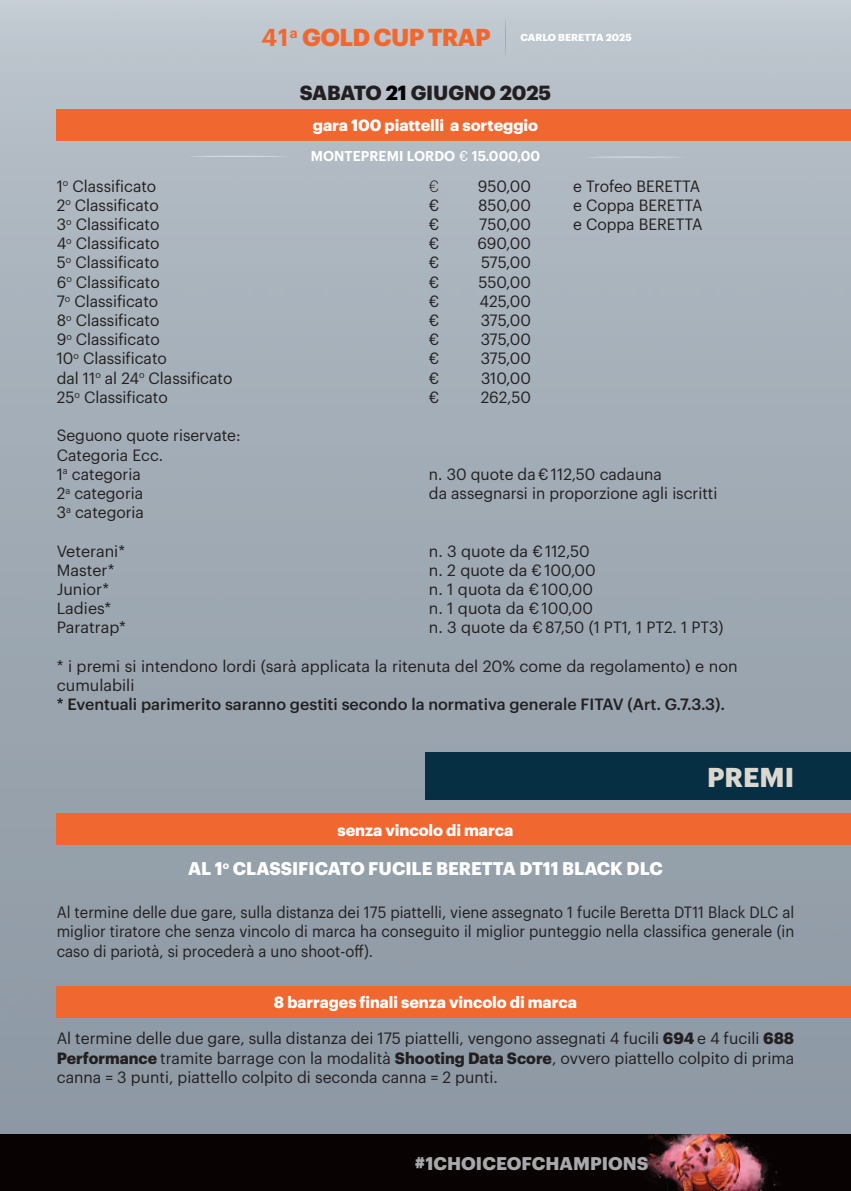
<style>
.page{position:relative;width:851px;height:1191px;background:#fff}
.page>*{position:absolute;margin:0;border:0;box-sizing:border-box;transform-origin:0 0}
.t1{font:700 26.8px "Graphik";color:#dad8cf}
.t2{font:700 24px "Graphik";letter-spacing:-.03em;color:#f0682f}
.t3{font:700 20px "Graphik";letter-spacing:-.005em;color:#231f20}
.t4{font:700 18px "Graphik";color:#fff}
.t5{font:700 18px "Graphik";color:#a8a9ad}
.t6{font:16px/19.2px "Graphik";color:#231f20}
.t7{font:16px/19.2px "Graphik";color:#231f20;text-align:justify;scale:.93 1}
.t8{font:700 16px "Graphik";letter-spacing:-.005em;color:#fff}
.t9{font:500 16px "Graphik";color:#231f20}
.t10{font:300 16px "Graphik";color:#231f20}
.t11{font:600 14px "Graphik";letter-spacing:.005em;color:#fff}
.t12{font:700 10px "Graphik";letter-spacing:.005em;color:#fff}
.s1{font-weight:600}
.s2{color:#000001}
.s3{font-weight:400}
.s4{font-weight:700}
</style>
<div class="page">
<img style="left:0;top:0;width:850px;height:1134px">
<div style="left:0;top:1134px;width:850px;height:57px;background:#080302"></div>
<div style="left:57px;top:109px;width:793px;height:31px;background:#f0682f"></div>
<div style="left:57px;top:813px;width:793px;height:31px;background:#f0682f"></div>
<div style="left:57px;top:986px;width:793px;height:31px;background:#f0682f"></div>
<div style="left:425px;top:752px;width:425px;height:47px;background:#062f44"></div>
<svg style="left:188px;top:156px;width:101px;height:1px"></svg>
<svg style="left:583px;top:157px;width:101px;height:1px"></svg>
<svg style="left:505px;top:17px;width:1px;height:41px"></svg>
<img style="left:638px;top:1134px;width:142px;height:57px">
<h2 class="t2" style="left:261px;top:18px;width:231px"><span class="s1">41</span><sup>a</sup> GOLD CUP TRAP</h2>
<p class="t12" style="left:520px;top:30px;width:113px">CARLO BERETTA 2025</p>
<p class="t3" style="left:300px;top:77px;width:253px">SABATO <span class="s2">21</span> GIUGNO 2025</p>
<p class="t8" style="left:313px;top:113px;width:227px">gara 100 piattelli a sorteggio</p>
<p class="t11" style="left:310px;top:145px;width:231px">MONTEPREMI LORDO <span class="s3">€</span> 15.000,00</p>
<p class="t6" style="left:57px;top:175px;width:101px">1<sup>o</sup> Classificato</p>
<p class="t10" style="left:429px;top:174px;width:12px">€</p>
<p class="t6" style="left:478px;top:175px;width:55px">950,00</p>
<p class="t6" style="left:573px;top:175px;width:129px">e Trofeo BERETTA</p>
<p class="t6" style="left:57px;top:194px;width:103px">2<sup>o</sup> Classificato</p>
<p class="t6" style="left:429px;top:194px;width:12px">€</p>
<p class="t6" style="left:478px;top:194px;width:54px">850,00</p>
<p class="t6" style="left:573px;top:194px;width:131px">e Coppa BERETTA</p>
<p class="t6" style="left:57px;top:213px;width:104px">3<sup>o</sup> Classificato</p>
<p class="t6" style="left:429px;top:213px;width:12px">€</p>
<p class="t6" style="left:479px;top:213px;width:53px">750,00</p>
<p class="t6" style="left:573px;top:213px;width:131px">e Coppa BERETTA</p>
<p class="t6" style="left:57px;top:232px;width:104px">4<sup>o</sup> Classificato</p>
<p class="t6" style="left:429px;top:232px;width:12px">€</p>
<p class="t6" style="left:477px;top:232px;width:55px">690,00</p>
<p class="t6" style="left:57px;top:252px;width:104px">5<sup>o</sup> Classificato</p>
<p class="t6" style="left:429px;top:252px;width:12px">€</p>
<p class="t6" style="left:481px;top:252px;width:51px">575,00</p>
<p class="t6" style="left:57px;top:271px;width:104px">6<sup>o</sup> Classificato</p>
<p class="t6" style="left:429px;top:271px;width:12px">€</p>
<p class="t6" style="left:478px;top:271px;width:54px">550,00</p>
<p class="t6" style="left:57px;top:290px;width:103px">7<sup>o</sup> Classificato</p>
<p class="t6" style="left:429px;top:290px;width:12px">€</p>
<p class="t6" style="left:479px;top:290px;width:53px">425,00</p>
<p class="t6" style="left:57px;top:309px;width:104px">8<sup>o</sup> Classificato</p>
<p class="t6" style="left:429px;top:309px;width:12px">€</p>
<p class="t6" style="left:480px;top:309px;width:52px">375,00</p>
<p class="t6" style="left:57px;top:328px;width:104px">9<sup>o</sup> Classificato</p>
<p class="t6" style="left:429px;top:328px;width:12px">€</p>
<p class="t6" style="left:480px;top:328px;width:52px">375,00</p>
<p class="t6" style="left:57px;top:348px;width:112px">10<sup>o</sup> Classificato</p>
<p class="t6" style="left:429px;top:348px;width:12px">€</p>
<p class="t6" style="left:480px;top:348px;width:52px">375,00</p>
<p class="t6" style="left:57px;top:367px;width:177px">dal 11<sup>o</sup> al 24<sup>o</sup> Classificato</p>
<p class="t6" style="left:429px;top:367px;width:12px">€</p>
<p class="t6" style="left:481px;top:367px;width:52px">310,00</p>
<p class="t6" style="left:57px;top:386px;width:113px">25<sup>o</sup> Classificato</p>
<p class="t6" style="left:429px;top:386px;width:12px">€</p>
<p class="t6" style="left:480px;top:386px;width:52px">262,50</p>
<p class="t6" style="left:57px;top:424px;width:185px">Seguono quote riservate:<br>Categoria Ecc.<br>1<sup>a</sup> categoria</p>
<p class="t6" style="left:429px;top:463px;width:234px">n. 30 quote da€112,50 cadauna</p>
<p class="t6" style="left:57px;top:482px;width:88px">2<sup>a</sup> categoria</p>
<p class="t6" style="left:429px;top:482px;width:290px">da assegnarsi in proporzione agli iscritti</p>
<p class="t6" style="left:57px;top:501px;width:89px">3<sup>a</sup> categoria</p>
<p class="t6" style="left:57px;top:540px;width:70px">Veterani*</p>
<p class="t6" style="left:429px;top:540px;width:162px">n. 3 quote da €112,50</p>
<p class="t6" style="left:57px;top:559px;width:59px">Master*</p>
<p class="t6" style="left:429px;top:559px;width:168px">n. 2 quote da €100,00</p>
<p class="t6" style="left:57px;top:578px;width:54px">Junior*</p>
<p class="t6" style="left:429px;top:578px;width:165px">n. 1 quota da €100,00</p>
<p class="t6" style="left:57px;top:597px;width:56px">Ladies*</p>
<p class="t6" style="left:429px;top:597px;width:165px">n. 1 quota da €100,00</p>
<p class="t6" style="left:57px;top:616px;width:70px">Paratrap*</p>
<p class="t6" style="left:429px;top:616px;width:296px">n. 3 quote da €87,50 (1 PT1, 1 PT2. 1 PT3)</p>
<p class="t6" style="left:57px;top:655px;width:682px">* i premi si intendono lordi (sarà applicata la ritenuta del 20% come da regolamento) e non cumulabili</p>
<p class="t9" style="left:57px;top:692px;width:670px">* Eventuali parimerito saranno gestiti secondo la normativa generale FITAV (Art. G.7.3.3).</p>
<p class="t8" style="left:337px;top:817px;width:177px">senza vincolo di marca</p>
<h1 class="t1" style="left:707px;top:756px;width:88px">PREMI</h1>
<p class="t4" style="left:188px;top:854px;width:476px">AL 1<sup>o</sup> CLASSIFICATO FUCILE BERETTA DT11 BLACK DLC</p>
<p class="t7" style="left:57px;top:901px;width:794px">Al termine delle due gare, sulla distanza dei 175 piattelli, viene assegnato 1 fucile Beretta DT11 Black DLC al miglior tiratore che senza vincolo di marca ha conseguito il miglior punteggio nella classifica generale (in caso di pariotà, si procederà a uno shoot-off).</p>
<p class="t8" style="left:274px;top:989px;width:304px">8 barrages finali senza vincolo di marca</p>
<p class="t6" style="left:57px;top:1027px;width:739px;text-align:justify">Al termine delle due gare, sulla distanza dei 175 piattelli, vengono assegnati 4 fucili <span class="s4">694</span> e 4 fucili <span class="s4">688<br>Performance</span> tramite barrage con la modalità <span class="s4">Shooting Data Score</span>, ovvero piattello colpito di prima canna = 3 punti, piattello colpito di seconda canna = 2 punti.</p>
<p class="t5" style="left:415px;top:1149px;width:235px">#1CHOICEOFCHAMPIONS</p>
</div>
